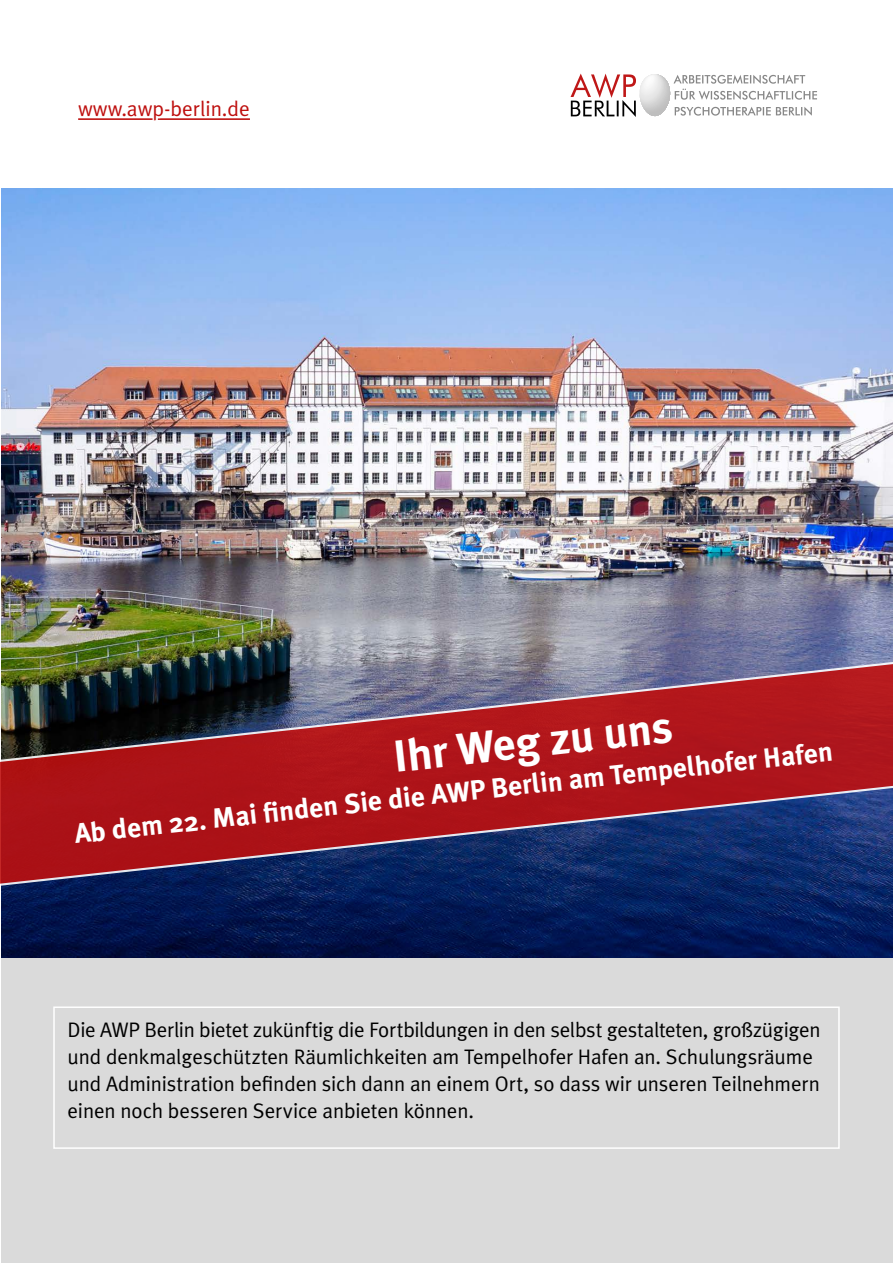
<style>
.page{position:relative;width:893px;height:1263px;background:#fff}
.page>*{position:absolute;margin:0;border:0;box-sizing:border-box;transform-origin:0 0}
.t1{font:700 44.7px "Meta Plus";color:#fff}
.t2{font:700 27.6px "Meta Plus";color:#fff}
.t3{font:21.3px "Meta Plus Normal";color:#be0f0e}
.t4{font:21px/27px "Meta Plus Normal";letter-spacing:-.01em;color:#000}
</style>
<div class="page">
<div style="left:2px;top:188px;width:891px;height:1075px;background:#dadada"></div>
<img style="left:2px;top:188px;width:891px;height:769px">
<hr style="left:78px;top:118px;width:172px;height:2px;background:#be0f0e">
<svg style="left:151px;top:118px;width:17px;height:2px"></svg>
<img style="left:0;top:651px;width:893px;height:247px">
<svg style="left:675px;top:107px;width:137px;height:9px"></svg>
<svg style="left:674px;top:75px;width:143px;height:25px"></svg>
<svg style="left:571px;top:74px;width:65px;height:43px"></svg>
<div style="left:53px;top:1006px;width:787px;height:143px;border:2px solid #fff"></div>
<p class="t3" style="left:78px;top:96px;width:173px">www.awp-berlin.de</p>
<p class="t1" style="left:391px;top:730px;width:282px;rotate:-6deg">Ihr Weg zu uns</p>
<p class="t2" style="left:73px;top:816px;width:764px;rotate:-6deg">Ab dem 22. Mai fi nden Sie die AWP Berlin am Tempelhofer Hafen</p>
<p class="t4" style="left:68px;top:1016px;width:755px">Die AWP Berlin bietet zukünftig die Fortbildungen in den selbst gestalteten, großzügigen und denkmalgeschützten Räumlichkeiten am Tempelhofer Hafen an. Schulungsräume und Administration befinden sich dann an einem Ort, so dass wir unseren Teilnehmern einen noch besseren Service anbieten können.</p>
</div>
